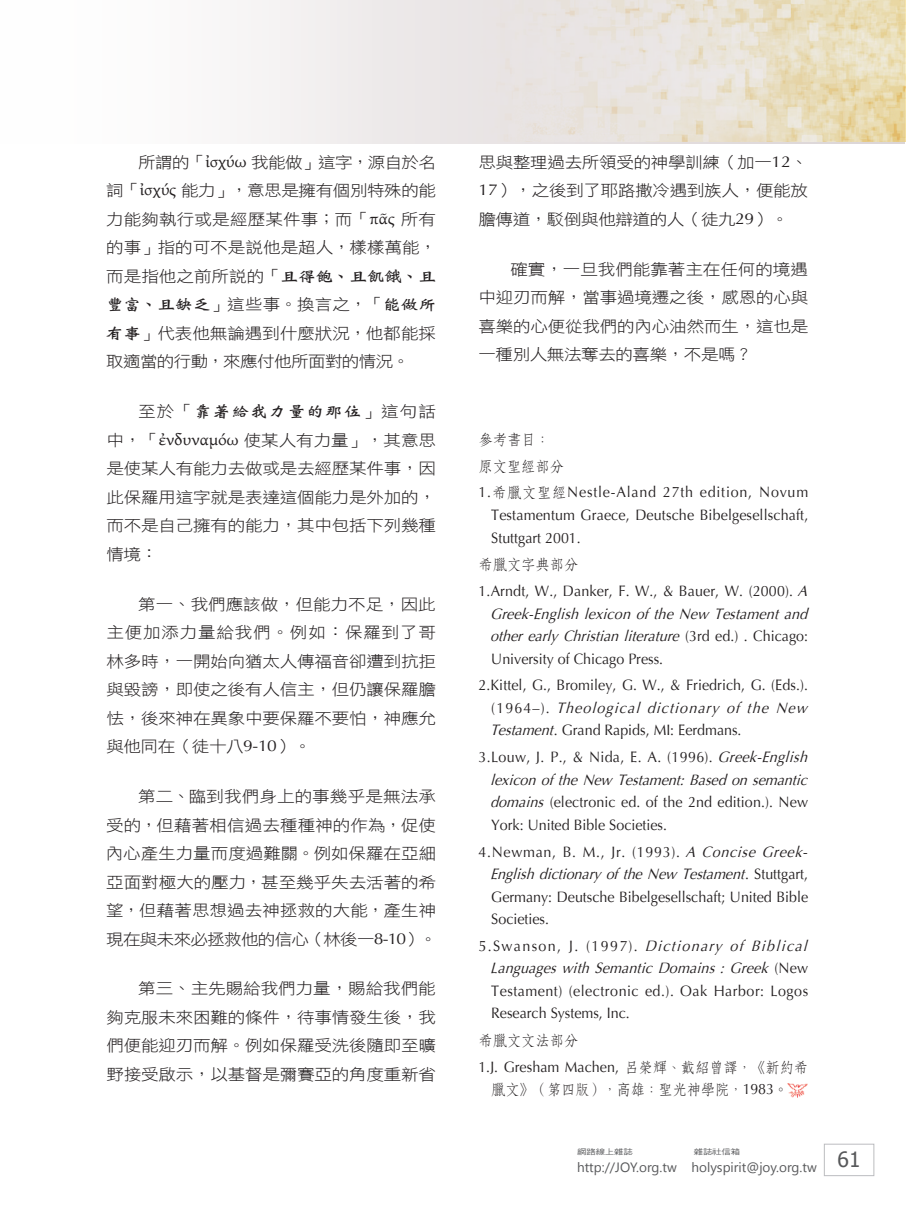
<style>
.page{position:relative;width:906px;height:1217px;background:#fff}
.page>*{position:absolute;margin:0;border:0;box-sizing:border-box;transform-origin:0 0}
.t1{font:15.75px/28.5px "DF Hei W3 WIN BF";letter-spacing:-.01em;color:#231f20;text-align:justify;scale:1.11 1}
.備註{font:15px/22.5px "Optima";letter-spacing:.005em;color:#231f20;scale:.95 1}
.備註-2{font:15px/22.5px "Optima";letter-spacing:.035em;color:#231f20;scale:.95 1}
.備註-3{font:15px/22.5px "DF Fang Song W4 WIN BF";color:#231f20;text-align:center;scale:.95 1}
.t2{font:13.5px "Segoe UI";color:#57585a}
.t3{font:7.5px "DF Hei W5 WIN BF";letter-spacing:-.015em;color:#57585a;scale:1.25 1}
.s1{font-family:"Gentium"}
.s2{font-family:"DF Wei Bei W7 WIN BF"}
.s3{font-family:"Optima"}
.s4{font-family:"DF Fang Song W4 WIN BF"}
.s5{font-style:italic}
</style>
<div class="page">
<div style="left:824px;top:1143px;width:50px;height:32px;border:1px solid #bcbdc0"></div>
<img style="left:787px;top:1083px;width:20px;height:14px">
<div style="left:0;top:0;width:904px;height:143px;background:linear-gradient(to bottom,#f8f6f6,#f8f6f6)"></div>
<img style="left:404px;top:0;width:502px;height:142px">
<p class="t1" style="left:106px;top:148px;width:299px;text-indent:32px">所謂的「<span class="s1">ἰσχύω</span> 我能做」這字，源自於名詞「<span class="s1">ἰσχύς</span> 能力」，意思是擁有個別特殊的能力能夠執行或是經歷某件事；而「<span class="s1">πᾶς</span> 所有的事」指的可不是說他是超人，樣樣萬能，而是指他之前所說的「<span class="s2">且得飽、且飢餓、且豐富、且缺乏</span>」這些事。換言之，「<span class="s2">能做所有事</span>」代表他無論遇到什麼狀況，他都能採取適當的行動，來應付他所面對的情況。</p>
<p class="t1" style="left:106px;top:397px;width:298px;text-indent:32px">至於「<span class="s2">靠著給我力量的那位</span>」這句話中，「<span class="s1">ἐνδυναμόω</span> 使某人有力量」，其意思是使某人有能力去做或是去經歷某件事，因此保羅用這字就是表達這個能力是外加的，而不是自己擁有的能力，其中包括下列幾種情境：</p>
<p class="t1" style="left:106px;top:589px;width:298px;text-indent:32px">第一、我們應該做，但能力不足，因此主便加添力量給我們。例如：保羅到了哥林多時，一開始向猶太人傳福音卻遭到抗拒與毀謗，即使之後有人信主，但仍讓保羅膽怯，後來神在異象中要保羅不要怕，神應允與他同在（徒十八<span class="s3">9-10</span>）。</p>
<p class="t1" style="left:106px;top:781px;width:300px;text-indent:32px">第二、臨到我們身上的事幾乎是無法承受的，但藉著相信過去種種神的作為，促使內心產生力量而度過難關。例如保羅在亞細亞面對極大的壓力，甚至幾乎失去活著的希望，但藉著思想過去神拯救的大能，產生神現在與未來必拯救他的信心（林後一<span class="s3">8-10</span>）。</p>
<p class="t1" style="left:106px;top:974px;width:298px;text-indent:32px">第三、主先賜給我們力量，賜給我們能夠克服未來困難的條件，待事情發生後，我們便能迎刃而解。例如保羅受洗後隨即至曠野接受啟示，以基督是彌賽亞的角度重新省</p>
<p class="t1" style="left:478px;top:148px;width:298px">思與整理過去所領受的神學訓練（加一<span class="s3">12</span>、<span class="s3">17</span>），之後到了耶路撒冷遇到族人，便能放膽傳道，駁倒與他辯道的人（徒九<span class="s3">29</span>）。</p>
<p class="t1" style="left:478px;top:254px;width:298px;text-indent:32px">確實，一旦我們能靠著主在任何的境遇中迎刃而解，當事過境遷之後，感恩的心與喜樂的心便從我們的內心油然而生，這也是一種別人無法奪去的喜樂，不是嗎？</p>
<p class="備註-3" style="left:478px;top:428px;width:76px">參考書目：</p>
<p class="備註-3" style="left:478px;top:455px;width:91px">原文聖經部分</p>
<p class="備註" style="left:491px;top:481px;width:335px;text-align:justify;text-indent:-13px">1.<span class="s4">希臘文聖經</span>Nestle-Aland 27th edition, Novum Testamentum Graece, Deutsche Bibelgesellschaft, Stuttgart 2001.</p>
<p class="備註-3" style="left:478px;top:553px;width:106px">希臘文字典部分</p>
<p class="備註" style="left:490px;top:580px;width:341px;text-indent:-12px">1.Arndt, W., Danker, F. W., &amp; Bauer, W. (2000). <span class="s5">A Greek-English lexicon of the New Testament and other early Christian literature</span> ( 3 r d e d . ) . C h i c a g o :<br>University of Chicago Press.</p>
<p class="備註" style="left:490px;top:674px;width:340px;text-indent:-12px">2.Kittel, G., Bromiley, G. W., &amp; Friedrich, G. (Eds.). ( 1 9 6 4 – ) . <span class="s5">Theological dictionary of the New<br>Testament</span>. Grand Rapids, MI: Eerdmans.</p>
<p class="備註" style="left:490px;top:746px;width:341px;text-indent:-12px">3.Louw, J. P., &amp; Nida, E. A. (1996). <span class="s5">Greek-English lexicon of the New Testament: Based on semantic domains</span>(electronic ed. of the 2nd edition.). New York: United Bible Societies.</p>
<p class="備註" style="left:490px;top:840px;width:340px;text-indent:-12px">4.Newman, B. M., Jr. (1993). <span class="s5">AConciseGreek-English dictionary of the New Testament</span>. S t u t t g a r t , Germany: Deutsche Bibelgesellschaft; United Bible Societies.</p>
<p class="備註-2" style="left:490px;top:934px;width:340px;text-indent:-12px">5.Swanson, J. (1997). <span class="s5">DictionaryofBiblical Languages with Semantic Domains : Greek</span> ( N e w Testament) (electronic ed.). Oak Harbor: Logos Research Systems, Inc.</p>
<p class="備註-3" style="left:478px;top:1029px;width:106px">希臘文文法部分</p>
<p class="備註-3" style="left:478px;top:1055px;width:349px"><span class="s3">1.J. Gresham Machen,</span> 呂榮輝、戴紹曾譯，《新約希臘文》（第四版），高雄：聖光神學院，<span class="s3">1983</span>。</p>
<p class="t3" style="left:577px;top:1147px;width:46px">網路線上雜誌</p>
<p class="t3" style="left:694px;top:1147px;width:39px">雜誌社信箱</p>
<p class="t2" style="left:577px;top:1157px;width:285px">http://JOY.org.tw holyspirit@joy.org.tw <sup>61</sup></p>
</div>
